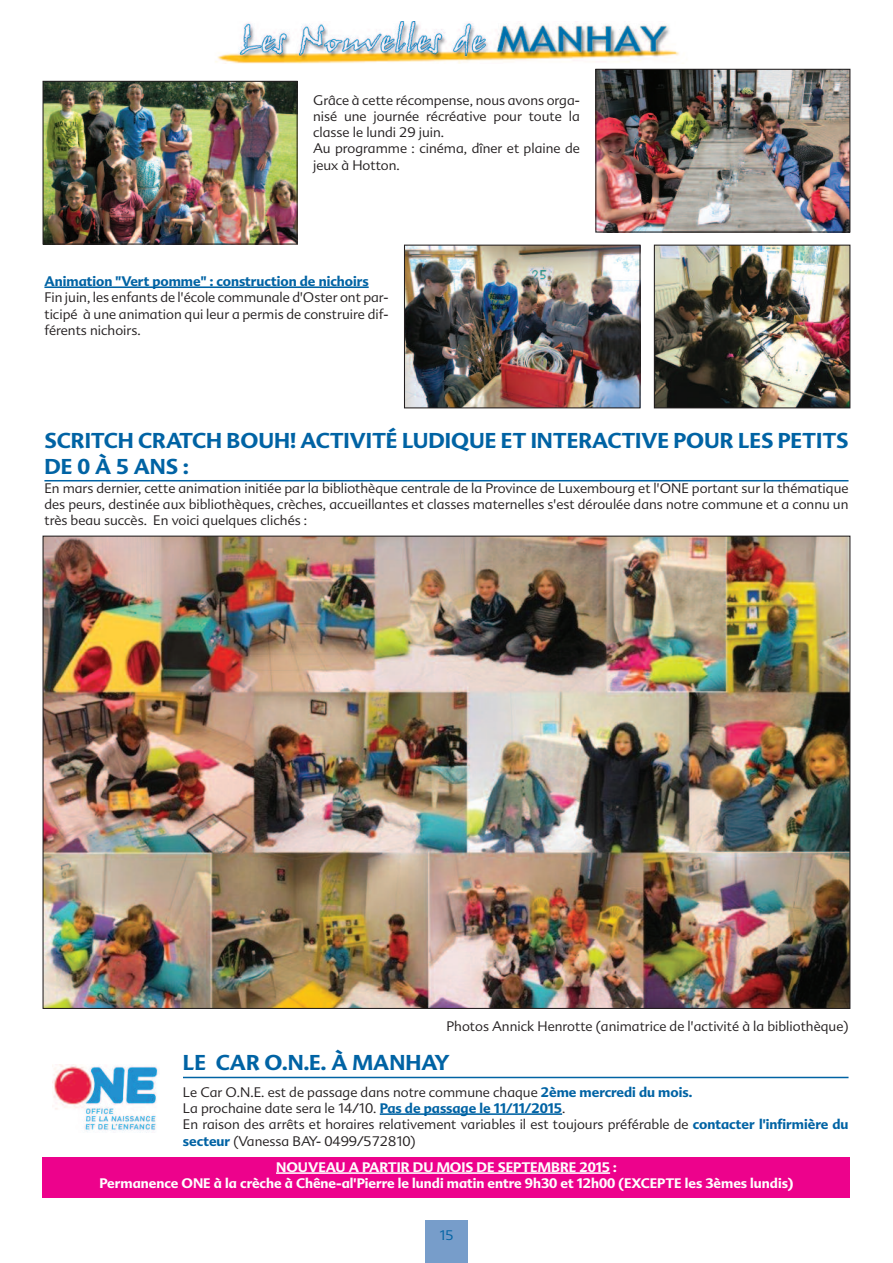
<style>
.page{position:relative;width:893px;height:1263px;background:#fff}
.page>*{position:absolute;margin:0;border:0;box-sizing:border-box;transform-origin:0 0}
.t1{font:700 21px/25.2px "Advert";color:#0063a4}
.t2{font:300 13.5px/16.2px "Advert";color:#231f20}
.t3{font:700 13.5px/16.2px "Advert";color:#fff;text-align:center}
.t4{font:700 13.5px "Advert";color:#0063a4}
.t5{font:300 13.5px "Advert";color:#0063a4}
.s1{font-weight:700;color:#0063a4}
</style>
<div class="page">
<img style="left:215px;top:21px;width:464px;height:43px">
<div style="left:425px;top:1220px;width:43px;height:43px;background:#779dca"></div>
<img style="left:597px;top:71px;width:251px;height:160px">
<div style="left:595px;top:69px;width:255px;height:164px;border:1px solid #231f20"></div>
<img style="left:45px;top:83px;width:251px;height:160px">
<div style="left:43px;top:81px;width:255px;height:164px;border:1px solid #231f20"></div>
<hr style="left:44px;top:286px;width:325px;height:2px;background:#0063a4">
<img style="left:406px;top:247px;width:232px;height:159px">
<div style="left:404px;top:245px;width:236px;height:163px;border:1px solid #231f20"></div>
<img style="left:656px;top:247px;width:192px;height:159px">
<div style="left:654px;top:245px;width:196px;height:163px;border:1px solid #231f20"></div>
<hr style="left:44px;top:480px;width:804px;height:1px;background:#0063a4">
<img style="left:45px;top:538px;width:803px;height:469px">
<hr style="left:183px;top:1077px;width:665px;height:1px;background:#0063a4">
<hr style="left:380px;top:1113px;width:182px;height:2px;background:#0063a4">
<img style="left:53px;top:1064px;width:105px;height:68px">
<div style="left:43px;top:1157px;width:807px;height:41px;background:#ed028c"></div>
<hr style="left:276px;top:1172px;width:334px;height:2px;background:#fff">
<p class="t2" style="left:313px;top:92px;width:268px">Grâce à cette récompense, nous avons orga&shy;nisé une journée récréative pour toute la classe le lundi 29 juin.<br>Au programme : cinéma, dîner et plaine de jeux à Hotton.</p>
<p class="t4" style="left:44px;top:274px;width:326px">Animation "Vert pomme" : construction de nichoirs</p>
<p class="t2" style="left:44px;top:290px;width:346px;text-align:justify">Fin juin, les enfants de l'école communale d'Oster ont par&shy;ticipé à une animation qui leur a permis de construire dif&shy;férents nichoirs.</p>
<h1 class="t1" style="left:44px;top:429px;width:806px">SCRITCH CRATCH BOUH! ACTIVITÉ LUDIQUE ET INTERACTIVE POUR LES PETITS<br>DE 0 À 5 ANS :</h1>
<p class="t2" style="left:44px;top:480px;width:806px;text-align:justify">En mars dernier, cette animation initiée par la bibliothèque centrale de la Province de Luxembourg et l'ONE portant sur la thématique des peurs, destinée aux bibliothèques, crèches, accueillantes et classes maternelles s'est déroulée dans notre commune et a connu un très beau succès. En voici quelques clichés :</p>
<p class="t2" style="left:447px;top:1018px;width:403px">Photos Annick Henrotte (animatrice de l'activité à la bibliothèque)</p>
<h1 class="t1" style="left:183px;top:1050px;width:268px">LE CAR O.N.E. À MANHAY</h1>
<p class="t2" style="left:183px;top:1084px;width:667px">Le Car O.N.E. est de passage dans notre commune chaque <span class="s1">2ème mercredi du mois.<br></span>La prochaine date sera le 14/10. <span class="s1">Pas de passage le 11/11/2015</span>.<br>En raison des arrêts et horaires relativement variables il est toujours préférable de <span class="s1">contacter l'infirmière du secteur</span> (Vanessa BAY- 0499/572810)</p>
<p class="t3" style="left:100px;top:1159px;width:695px">NOUVEAU A PARTIR DU MOIS DE SEPTEMBRE 2015 :<br>Permanence ONE à la crèche à Chêne-al'Pierre le lundi matin entre 9h30 et 12h00 (EXCEPTE les 3èmes lundis)</p>
<p class="t5" style="left:439px;top:1227px;width:16px">15</p>
</div>
